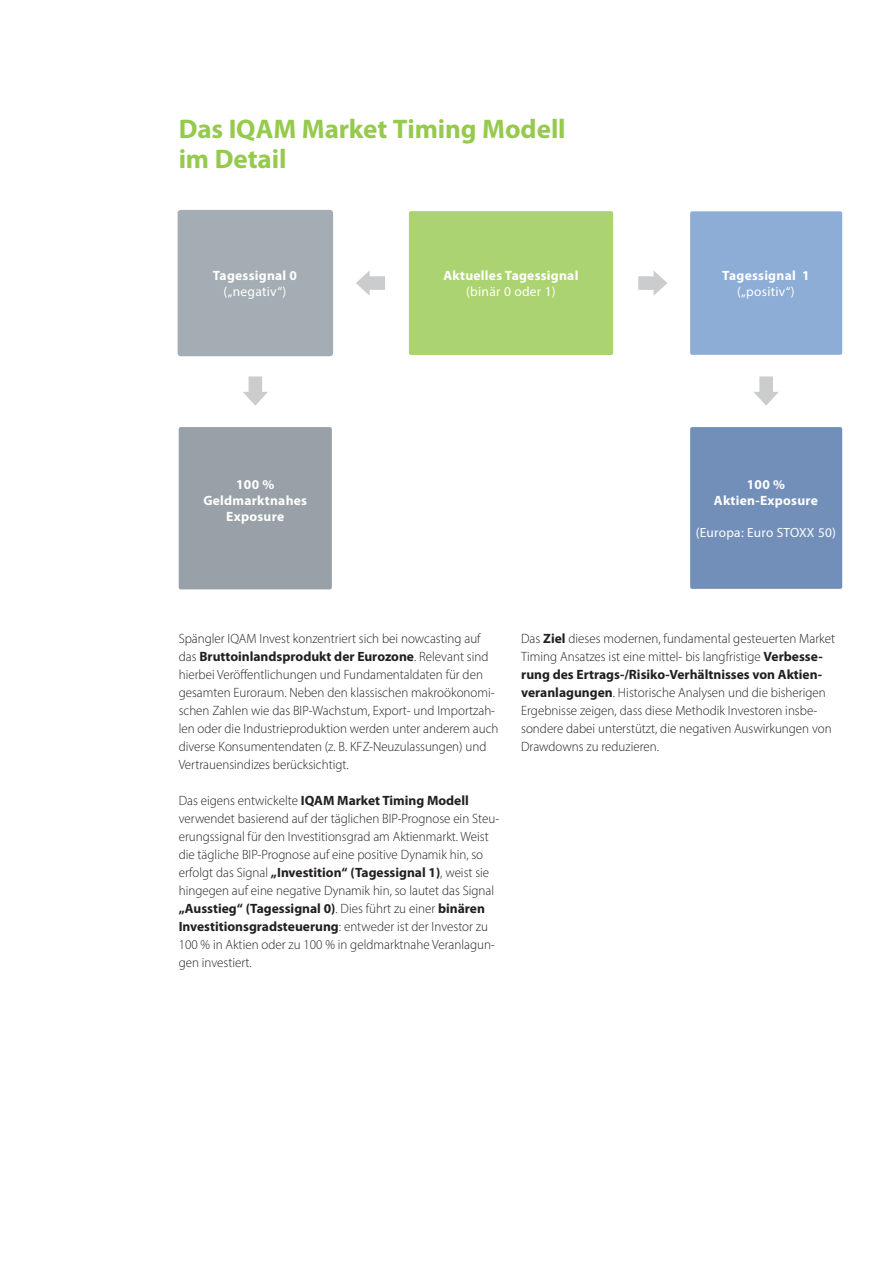
<style>
.page{position:relative;width:885px;height:1263px;background:#fff}
.page>*{position:absolute;margin:0;border:0;box-sizing:border-box;transform-origin:0 0}
.t1{font:700 27px/30px "Myriad Pro";letter-spacing:-.005em;color:#96ca4e}
.t2{font:300 13.5px/18px "Myriad Pro";color:#231f20;scale:.96 1}
.t3{font:700 13.5px/16.2px "Myriad Pro";letter-spacing:.02em;color:#fff;text-align:center}
.t4{font:13.5px "Myriad Pro";letter-spacing:.02em;color:#fff}
.t5{font:13.35px "Myriad Pro";letter-spacing:.02em;color:#fff}
.s1{font-weight:700}
</style>
<div class="page">
<svg style="left:638px;top:271px;width:29px;height:25px"></svg>
<svg style="left:754px;top:376px;width:24px;height:30px"></svg>
<svg style="left:356px;top:271px;width:29px;height:25px"></svg>
<svg style="left:243px;top:376px;width:25px;height:30px"></svg>
<div style="left:409px;top:211px;width:204px;height:144px;background:#acd371;border-radius:2px"></div>
<div style="left:179px;top:211px;width:153px;height:144px;background:#a4adb3;border-radius:2px"></div>
<div style="left:177px;top:210px;width:156px;height:146px;border:2px solid #a4adb3;border-radius:2px"></div>
<div style="left:179px;top:427px;width:153px;height:162px;background:#97a1a7;border-radius:2px"></div>
<div style="left:690px;top:211px;width:152px;height:144px;background:#8dacd6;border-radius:2px"></div>
<div style="left:690px;top:427px;width:152px;height:162px;background:#728fb9;border-radius:2px"></div>
<h1 class="t1" style="left:179px;top:115px;width:388px">Das IQAM Market Timing Modell im Detail</h1>
<p class="t3" style="left:213px;top:268px;width:86px">Tagessignal 0</p>
<p class="t4" style="left:223px;top:283px;width:64px">(„negativ“)</p>
<p class="t3" style="left:203px;top:476px;width:105px">100 %<br>Geldmarktnahes<br>Exposure</p>
<p class="t3" style="left:443px;top:268px;width:136px">Aktuelles Tagessignal</p>
<p class="t4" style="left:466px;top:283px;width:91px">(binär 0 oder 1)</p>
<p class="t3" style="left:722px;top:268px;width:89px">Tagessignal 1</p>
<p class="t5" style="left:737px;top:283px;width:59px">(„positiv“)</p>
<p class="t3" style="left:714px;top:476px;width:105px">100 %<br>Aktien-Exposure</p>
<p class="t5" style="left:695px;top:524px;width:142px">(Europa: Euro STOXX 50)</p>
<p class="t2" style="left:179px;top:629px;width:334px">Spängler IQAM Invest konzentriert sich bei nowcasting auf das <span class="s1">Bruttoinlandsprodukt der Eurozone</span>. Relevant sind hierbei Veröffentlichungen und Fundamentaldaten für den gesamten Euroraum. Neben den klassischen makroökonomi&shy;schen Zahlen wie das BIP-Wachstum, Export- und Importzah&shy;len oder die Industrieproduktion werden unter anderem auch diverse Konsumentendaten (z. B. KFZ-Neuzulassungen) und Vertrauensindizes berücksichtigt.</p>
<p class="t2" style="left:179px;top:791px;width:335px">Das eigens entwickelte <span class="s1">IQAM Market Timing Modell </span>verwendet basierend auf der täglichen BIP-Prognose ein Steu&shy;erungssignal für den Investitionsgrad am Aktienmarkt. Weist die tägliche BIP-Prognose auf eine positive Dynamik hin, so erfolgt das Signal <span class="s1">„Investition“ (Tagessignal 1)</span>, weist sie hingegen auf eine negative Dynamik hin, so lautet das Signal <span class="s1">„Ausstieg“ (Tagessignal 0)</span>. Dies führt zu einer <span class="s1">binären Investitionsgradsteuerung</span>: entweder ist der Investor zu 100 % in Aktien oder zu 100 % in geldmarktnahe Veranlagun&shy;gen investiert.</p>
<p class="t2" style="left:521px;top:629px;width:328px">Das <span class="s1">Ziel</span> dieses modernen, fundamental gesteuerten Market Timing Ansatzes ist eine mittel- bis langfristige <span class="s1">Verbesse&shy;rung des Ertrags-/Risiko-Verhältnisses von Aktien&shy;veranlagungen</span>. Historische Analysen und die bisherigen Ergebnisse zeigen, dass diese Methodik Investoren insbe&shy;sondere dabei unterstützt, die negativen Auswirkungen von Drawdowns zu reduzieren.</p>
</div>
